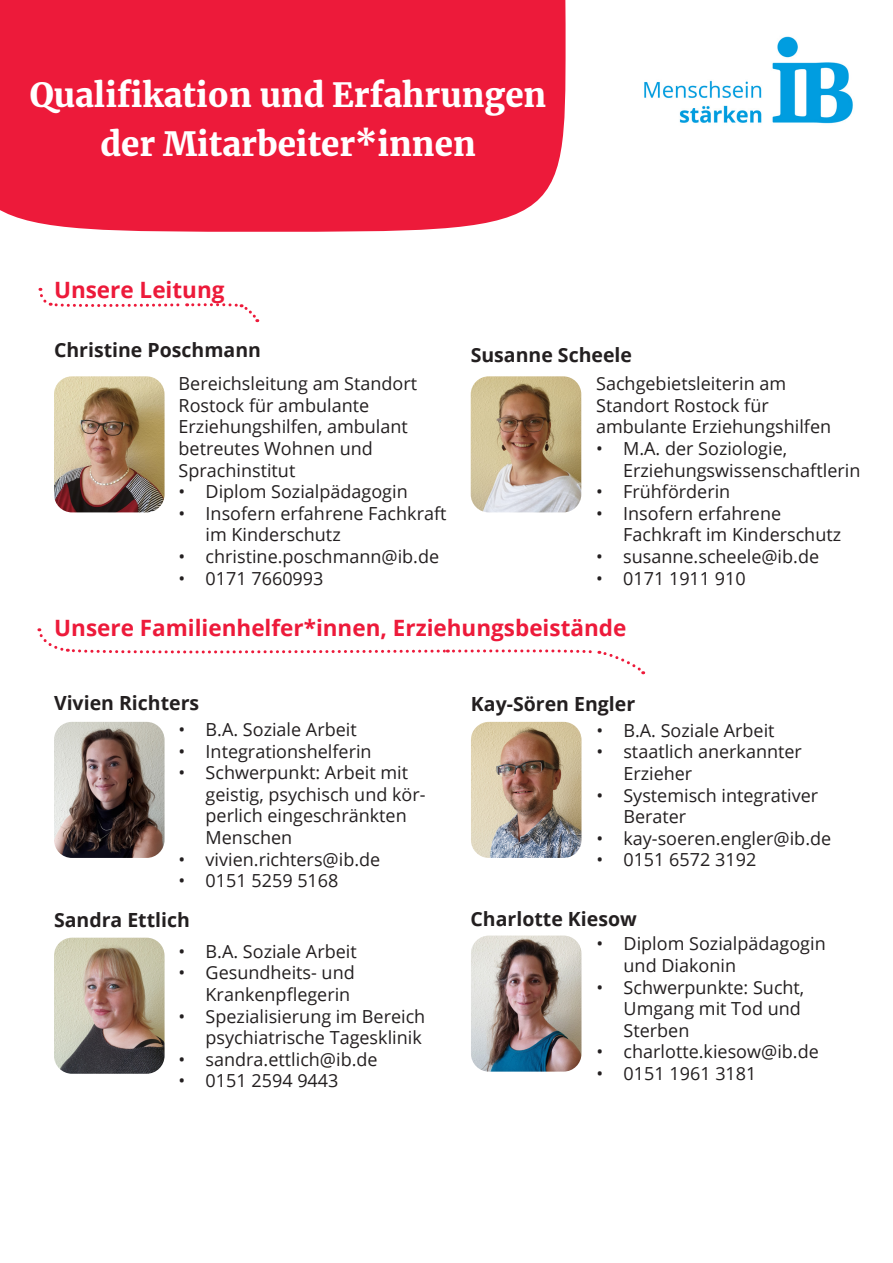
<style>
.page{position:relative;width:893px;height:1263px;background:#fff}
.page>*{position:absolute;margin:0;border:0;box-sizing:border-box;transform-origin:0 0}
.t1{font:900 33px/49.5px "Merriweather";color:#fff;text-align:center}
.t2{font:700 22.5px "Open Sans";color:#ed1a3a}
.t3{font:700 19.5px "Open Sans";color:#231f20}
.t4{font:18px/21.6px "Open Sans";color:#231f20}
</style>
<div class="page">
<div style="left:0;top:0;width:566px;height:232px;background:#ed1a3a"></div>
<img style="left:54px;top:722px;width:111px;height:136px">
<img style="left:471px;top:722px;width:110px;height:136px">
<img style="left:471px;top:935px;width:110px;height:136px">
<img style="left:54px;top:376px;width:111px;height:136px">
<img style="left:471px;top:376px;width:110px;height:136px">
<img style="left:54px;top:938px;width:111px;height:136px">
<svg style="left:38px;top:288px;width:222px;height:34px"></svg>
<svg style="left:37px;top:628px;width:608px;height:47px"></svg>
<img style="left:644px;top:36px;width:209px;height:88px">
<p class="t1" style="left:30px;top:69px;width:518px">Qualifikation und Erfahrungen der Mitarbeiter*innen</p>
<p class="t2" style="left:54px;top:274px;width:172px">Unsere Leitung</p>
<p class="t3" style="left:54px;top:336px;width:208px">Christine Poschmann</p>
<p class="t3" style="left:471px;top:341px;width:163px">Susanne Scheele</p>
<p class="t4" style="left:179px;top:372px;width:240px">Bereichsleitung am Standort<br>Rostock für ambulante<br>Erziehungshilfen, ambulant betreutes Wohnen und</p>
<p class="t4" style="left:179px;top:459px;width:118px">Sprachinstitut</p>
<p class="t4" style="left:179px;top:480px;width:231px">• Diplom Sozialpädagogin</p>
<p class="t4" style="left:206px;top:502px;width:242px;text-indent:-27px">• Insofern erfahrene Fachkraft im Kinderschutz</p>
<p class="t4" style="left:179px;top:545px;width:262px">• christine.poschmann@ib.de</p>
<p class="t4" style="left:179px;top:567px;width:146px">• 0171 7660993</p>
<p class="t4" style="left:596px;top:372px;width:192px">Sachgebietsleiterin am</p>
<p class="t4" style="left:596px;top:394px;width:237px">Standort Rostock für ambulante Erziehungshilfen</p>
<p class="t4" style="left:623px;top:437px;width:239px;text-indent:-27px">• M.A. der Soziologie,<br>Erziehungswissenschaftlerin</p>
<p class="t4" style="left:596px;top:480px;width:136px">• Frühförderin</p>
<p class="t4" style="left:623px;top:502px;width:219px;text-indent:-27px">• Insofern erfahrene<br>Fachkraft im Kinderschutz</p>
<p class="t4" style="left:596px;top:545px;width:224px">• susanne.scheele@ib.de</p>
<p class="t4" style="left:596px;top:567px;width:151px">• 0171 1911 910</p>
<p class="t2" style="left:54px;top:612px;width:574px">Unsere Familienhelfer*innen, Erziehungsbeistände</p>
<p class="t3" style="left:54px;top:689px;width:147px">Vivien Richters</p>
<p class="t3" style="left:471px;top:690px;width:166px">Kay-Sören Engler</p>
<p class="t4" style="left:179px;top:718px;width:180px">• B.A. Soziale Arbeit</p>
<p class="t4" style="left:179px;top:740px;width:195px">• Integrationshelferin</p>
<p class="t4" style="left:206px;top:761px;width:221px;text-indent:-27px">• Schwerpunkt: Arbeit mit geistig, psychisch und kör&shy;perlich eingeschränkten<br>Menschen</p>
<p class="t4" style="left:179px;top:848px;width:203px">• vivien.richters@ib.de</p>
<p class="t4" style="left:179px;top:869px;width:161px">• 0151 5259 5168</p>
<p class="t4" style="left:596px;top:719px;width:180px">• B.A. Soziale Arbeit</p>
<p class="t4" style="left:623px;top:740px;width:180px;text-indent:-27px">• staatlich anerkannter<br>Erzieher</p>
<p class="t4" style="left:623px;top:784px;width:196px;text-indent:-27px">• Systemisch integrativer<br>Berater</p>
<p class="t4" style="left:596px;top:827px;width:236px">• kay-soeren.engler@ib.de</p>
<p class="t4" style="left:596px;top:848px;width:161px">• 0151 6572 3192</p>
<p class="t3" style="left:54px;top:906px;width:137px">Sandra Ettlich</p>
<p class="t3" style="left:470px;top:905px;width:168px">Charlotte Kiesow</p>
<p class="t4" style="left:179px;top:940px;width:180px">• B.A. Soziale Arbeit</p>
<p class="t4" style="left:179px;top:962px;width:178px;text-align:right">• Gesundheits- und<br>Krankenpflegerin</p>
<p class="t4" style="left:179px;top:1005px;width:248px;text-align:right">• Spezialisierung im Bereich psychiatrische Tagesklinik</p>
<p class="t4" style="left:179px;top:1048px;width:201px">• sandra.ettlich@ib.de</p>
<p class="t4" style="left:179px;top:1070px;width:161px">• 0151 2594 9443</p>
<p class="t4" style="left:624px;top:932px;width:204px;text-indent:-27px">• Diplom Sozialpädagogin und Diakonin</p>
<p class="t4" style="left:624px;top:976px;width:182px;text-indent:-27px">• Schwerpunkte: Sucht,<br>Umgang mit Tod und<br>Sterben</p>
<p class="t4" style="left:597px;top:1040px;width:224px">• charlotte.kiesow@ib.de</p>
<p class="t4" style="left:597px;top:1062px;width:161px">• 0151 1961 3181</p>
</div>
